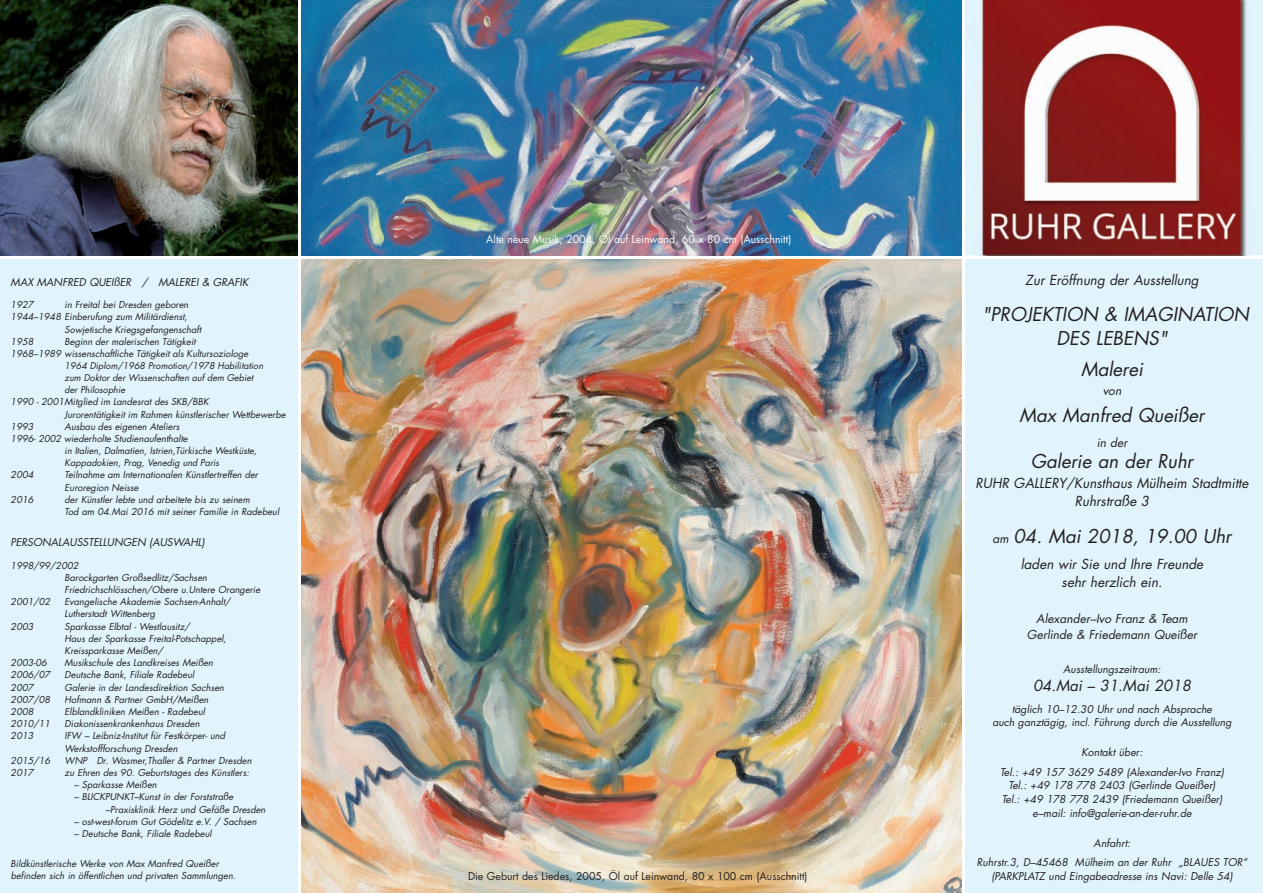
<style>
.page{position:relative;width:1263px;height:893px;background:#fff}
.page>*{position:absolute;margin:0;border:0;box-sizing:border-box;transform-origin:0 0}
.t1{font:italic 18.6px/24.6px "Futura";color:#231f20;text-align:center}
.t2{font:italic 15px "Futura";color:#231f20}
.t3{font:italic 13.5px/17.7px "Futura";color:#231f20;text-align:center}
.t4{font:italic 12px/15.8px "Futura";color:#231f20;text-align:center}
.t5{font:italic 10.5px/13.8px "Futura";color:#231f20;text-align:center}
.t6{font:10.5px "Futura";color:#231f20}
.t7{font:10.5px "Futura";color:#fff}
.t8{font:italic 9.3px/12.1px "Futura";color:#231f20}
.t9{font:italic 9.15px/12px "Futura";color:#231f20}
.s1{font-size:12px}
</style>
<div class="page">
<div style="left:0;top:259px;width:298px;height:634px;background:#e1f4fc"></div>
<img style="left:0;top:0;width:298px;height:255px">
<img style="left:302px;top:259px;width:659px;height:634px">
<div style="left:965px;top:259px;width:294px;height:634px;background:#e1f4fc"></div>
<div style="left:965px;top:0;width:298px;height:255px;background:#e1f4fc"></div>
<img style="left:982px;top:0;width:264px;height:255px">
<img style="left:302px;top:0;width:659px;height:255px">
<p class="t5" style="left:11px;top:276px;width:239px">MAX MANFRED QUEIßER / MALEREI &amp; GRAFIK</p>
<p class="t8" style="left:11px;top:300px;width:24px">1927</p>
<p class="t8" style="left:65px;top:300px;width:125px">in Freital bei Dresden geboren</p>
<p class="t8" style="left:11px;top:312px;width:178px">1944–1948 Einberufung zum Militärdienst,</p>
<p class="t8" style="left:65px;top:324px;width:138px">Sowjetische Kriegsgefangenschaft</p>
<p class="t8" style="left:11px;top:336px;width:24px">1958</p>
<p class="t8" style="left:11px;top:336px;width:239px;text-align:center">Beginn der malerischen Tätigkeit<br>1968–1989 wissenschaftliche Tätigkeit als Kultursoziologe</p>
<p class="t9" style="left:65px;top:360px;width:200px">1964 Diplom/1968 Promotion/1978 Habilitation zum Doktor der Wissenschaften auf dem Gebiet der Philosophie</p>
<p class="t8" style="left:11px;top:397px;width:200px">1990 - 2001Mitglied im Landesrat des SKB/BBK</p>
<p class="t8" style="left:65px;top:409px;width:222px">Jurorentätigkeit im Rahmen künstlerischer Wettbewerbe</p>
<p class="t8" style="left:11px;top:421px;width:24px">1993</p>
<p class="t8" style="left:11px;top:421px;width:179px;text-indent:54px">Ausbau des eigenen Ateliers<br>1996- 2002 wiederholte Studienaufenthalte</p>
<p class="t9" style="left:65px;top:445px;width:194px">in Italien, Dalmatien, Istrien,Türkische Westküste,<br>Kappadokien, Prag, Venedig und Paris</p>
<p class="t8" style="left:11px;top:470px;width:24px">2004</p>
<p class="t8" style="left:65px;top:470px;width:195px">Teilnahme am Internationalen Künstlertreffen der<br>Euroregion Neisse</p>
<p class="t8" style="left:11px;top:494px;width:24px">2016</p>
<p class="t8" style="left:65px;top:494px;width:216px">der Künstler lebte und arbeitete bis zu seinem<br>Tod am 04.Mai 2016 mit seiner Familie in Radebeul</p>
<p class="t5" style="left:11px;top:536px;width:196px">PERSONALAUSSTELLUNGEN (AUSWAHL)</p>
<p class="t8" style="left:11px;top:560px;width:69px">1998/99/2002</p>
<p class="t8" style="left:65px;top:572px;width:144px">Barockgarten Großsedlitz/Sachsen</p>
<p class="t8" style="left:65px;top:584px;width:197px">Friedrichschlösschen/Obere u.Untere Orangerie</p>
<p class="t8" style="left:11px;top:596px;width:41px">2001/02</p>
<p class="t8" style="left:65px;top:596px;width:167px">Evangelische Akademie Sachsen-Anhalt/<br>Lutherstadt Wittenberg</p>
<p class="t8" style="left:11px;top:621px;width:24px">2003</p>
<p class="t8" style="left:65px;top:621px;width:163px">Sparkasse Elbtal - Westlausitz/<br>Haus der Sparkasse Freital-Potschappel,<br>Kreissparkasse Meißen/</p>
<p class="t8" style="left:11px;top:657px;width:38px">2003-06</p>
<p class="t8" style="left:65px;top:657px;width:150px">Musikschule des Landkreises Meißen</p>
<p class="t8" style="left:11px;top:670px;width:41px">2006/07</p>
<p class="t8" style="left:65px;top:670px;width:131px">Deutsche Bank, Filiale Radebeul</p>
<p class="t8" style="left:11px;top:682px;width:24px">2007</p>
<p class="t8" style="left:65px;top:682px;width:161px">Galerie in der Landesdirektion Sachsen</p>
<p class="t8" style="left:11px;top:694px;width:41px">2007/08</p>
<p class="t8" style="left:65px;top:694px;width:145px">Hofmann &amp; Partner GmbH/Meißen</p>
<p class="t8" style="left:11px;top:706px;width:24px">2008</p>
<p class="t8" style="left:65px;top:706px;width:142px">Elblandkliniken Meißen - Radebeul</p>
<p class="t8" style="left:11px;top:718px;width:41px">2010/11</p>
<p class="t8" style="left:65px;top:718px;width:137px">Diakonissenkrankenhaus Dresden</p>
<p class="t8" style="left:11px;top:731px;width:24px">2013</p>
<p class="t8" style="left:65px;top:731px;width:162px">IFW – Leibniz-Institut für Festkörper- und<br>Werkstoffforschung Dresden</p>
<p class="t8" style="left:11px;top:755px;width:41px">2015/16</p>
<p class="t8" style="left:65px;top:755px;width:188px">WNP Dr. Wasmer,Thaller &amp; Partner Dresden</p>
<p class="t8" style="left:11px;top:767px;width:24px">2017</p>
<p class="t8" style="left:65px;top:767px;width:186px">zu Ehren des 90. Geburtstages des Künstlers:</p>
<p class="t8" style="left:74px;top:779px;width:84px">– Sparkasse Meißen</p>
<p class="t8" style="left:106px;top:792px;width:161px;text-indent:-31px">– BLICKPUNKT–Kunst in der Forststraße –Praxisklinik Herz und Gefäße Dresden</p>
<p class="t8" style="left:74px;top:816px;width:184px">– ost-west-forum Gut Gödelitz e.V. / Sachsen</p>
<p class="t8" style="left:74px;top:828px;width:139px">– Deutsche Bank, Filiale Radebeul</p>
<p class="t8" style="left:11px;top:858px;width:227px">Bildkünstlerische Werke von Max Manfred Queißer befinden sich in öffentlichen und privaten Sammlungen.</p>
<p class="t7" style="left:486px;top:234px;width:307px">Alte neue Musik, 2004, Öl auf Leinwand, 60 x 80 cm (Ausschnitt)</p>
<p class="t6" style="left:468px;top:872px;width:341px">Die Geburt des Liedes, 2005, Öl auf Leinwand, 80 x 100 cm (Ausschnitt)</p>
<h3 class="t3" style="left:1025px;top:272px;width:175px">Zur Eröffnung der Ausstellung</h3>
<h1 class="t1" style="left:982px;top:303px;width:268px">"PROJEKTION &amp; IMAGINATION<br>DES LEBENS"</h1>
<h1 class="t1" style="left:1081px;top:358px;width:64px">Malerei</h1>
<p class="t4" style="left:1103px;top:383px;width:20px">von</p>
<h1 class="t1" style="left:1019px;top:404px;width:186px">Max Manfred Queißer</h1>
<p class="t4" style="left:1097px;top:435px;width:32px">in der</p>
<h1 class="t1" style="left:1031px;top:450px;width:164px">Galerie an der Ruhr</h1>
<h3 class="t3" style="left:975px;top:475px;width:275px">RUHR GALLERY/Kunsthaus Mülheim Stadtmitte<br>Ruhrstraße 3</h3>
<h1 class="t1" style="left:992px;top:526px;width:240px"><span class="s1">am</span> 04. Mai 2018, 19.00 Uhr</h1>
<h3 class="t3" style="left:1021px;top:557px;width:184px">laden wir Sie und Ihre Freunde sehr herzlich ein.</h3>
<p class="t4" style="left:1027px;top:612px;width:172px">Alexander–Ivo Franz &amp; Team<br>Gerlinde &amp; Friedemann Queißer</p>
<p class="t5" style="left:1063px;top:663px;width:99px">Ausstellungszeitraum:</p>
<h2 class="t2" style="left:1033px;top:678px;width:159px">04.Mai – 31.Mai 2018</h2>
<p class="t5" style="left:992px;top:703px;width:241px">täglich 10–12.30 Uhr und nach Absprache<br>auch ganztägig, incl. Führung durch die Ausstellung</p>
<p class="t5" style="left:1000px;top:743px;width:225px;line-height:19.6px">Kontakt über:<br>Tel.: +49 157 3629 5489 (Alexander-Ivo Franz)</p>
<p class="t5" style="left:1002px;top:780px;width:222px">Tel.: +49 178 778 2403 (Gerlinde Queißer)<br>Tel.: +49 178 778 2439 (Friedemann Queißer) e–mail: info@galerie-an-der-ruhr.de</p>
<p class="t5" style="left:977px;top:834px;width:272px;line-height:19.6px">Anfahrt:<br>Ruhrstr.3, D–45468 Mülheim an der Ruhr „BLAUES TOR“</p>
<p class="t5" style="left:991px;top:870px;width:243px">(PARKPLATZ und Eingabeadresse ins Navi: Delle 54)</p>
</div>
